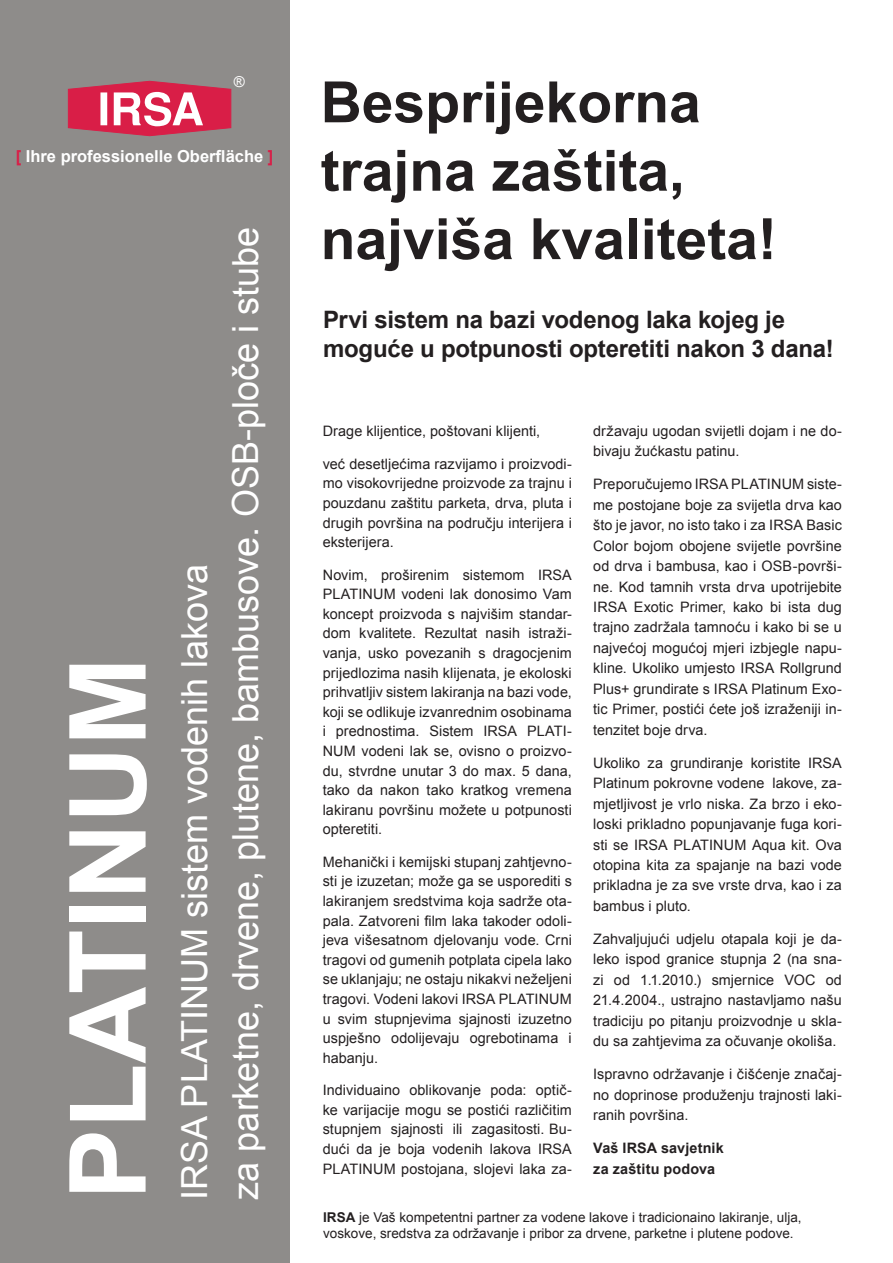
<style>
.page{position:relative;width:893px;height:1263px;background:#fff}
.page>*{position:absolute;margin:0;border:0;box-sizing:border-box;transform-origin:0 0}
.t1{font:700 106.5px "Arial";color:#fff}
.t2{font:700 57px/68.4px "Arial";color:#231f20}
.t3{font:36px/51px "Arial";color:#fff}
.t4{font:700 24px/28.8px "Arial";letter-spacing:-.01em;color:#231f20}
.t5{font:700 16.5px "Arial";color:#fff}
.t6{font:15px "Arial";color:#fff}
.t7{font:14.4px/19.6px "Arial";letter-spacing:.005em;color:#231f20;text-align:justify}
.t8{font:700 14.4px "Arial";letter-spacing:.01em;color:#231f20}
.t9{font:13.5px/16.2px "Arial";color:#231f20}
.s1{color:#d91e47}
.s2{font-weight:700}
</style>
<div class="page">
<div style="left:0;top:0;width:289px;height:1263px;background:#8e8c8a"></div>
<svg style="left:68px;top:81px;width:163px;height:55px;background:#d55974"></svg>
<p class="t6" style="left:234px;top:72px;width:13px">®</p>
<p class="t5" style="left:16px;top:145px;width:259px"><span class="s1">[</span> Ihre professionelle Oberfläche <span class="s1">]</span></p>
<h1 class="t1" style="left:37px;top:1199px;width:544px;rotate:-90deg">PLATINUM</h1>
<h3 class="t3" style="left:169px;top:1199px;width:974px;rotate:-90deg">IRSA PLATINUM sistem vodenih lakova<br>za parketne, drvene, plutene, bambusove. OSB-ploče i stube</h3>
<h2 class="t2" style="left:321px;top:70px;width:458px">Besprijekorna trajna zaštita, najviša kvaliteta!</h2>
<h3 class="t4" style="left:323px;top:306px;width:512px">Prvi sistem na bazi vodenog laka kojeg je moguće u potpunosti opteretiti nakon 3 dana!</h3>
<p class="t7" style="left:593px;top:421px;width:250px;line-height:20.4px">državaju ugodan svijetli dojam i ne do&shy;bivaju žućkastu patinu.</p>
<p class="t7" style="left:593px;top:474px;width:250px;line-height:20.4px">Preporučujemo IRSA PLATINUM siste&shy;me postojane boje za svijetla drva kao što je javor, no isto tako i za IRSA Basic Color bojom obojene svijetle površine od drva i bambusa, kao i OSB-površi&shy;ne. Kod tamnih vrsta drva upotrijebite IRSA Exotic Primer, kako bi ista dug trajno zadržala tamnoću i kako bi se u najvećoj mogućoj mjeri izbjegle napu&shy;kline. Ukoliko umjesto IRSA Rollgrund Plus+ grundirate s IRSA Platinum Exo&shy;tic Primer, postići ćete još izraženiji in&shy;tenzitet boje drva.</p>
<p class="t7" style="left:593px;top:753px;width:250px;line-height:20.4px">Ukoliko za grundiranje koristite IRSA Platinum pokrovne vodene lakove, za&shy;mjetljivost je vrlo niska. Za brzo i eko&shy;loski prikladno popunjavanje fuga kori&shy;sti se IRSA PLATINUM Aqua kit. Ova otopina kita za spajanje na bazi vode prikladna je za sve vrste drva, kao i za bambus i pluto.</p>
<p class="t7" style="left:593px;top:929px;width:250px;line-height:20.4px">Zahvaljujući udjelu otapala koji je da&shy;leko ispod granice stupnja 2 (na sna&shy;zi od 1.1.2010.) smjernice VOC od 21.4.2004., ustrajno nastavljamo našu tradiciju po pitanju proizvodnje u skla&shy;du sa zahtjevima za očuvanje okoliša.</p>
<p class="t7" style="left:593px;top:1064px;width:250px;line-height:20.4px">Ispravno održavanje i čišćenje značaj&shy;no doprinose produženju trajnosti laki&shy;ranih površina.</p>
<p class="t8" style="left:593px;top:1139px;width:132px">Vaš IRSA savjetnik</p>
<p class="t7" style="left:323px;top:422px;width:219px">Drage klijentice, poštovani klijenti,</p>
<p class="t7" style="left:323px;top:454px;width:251px">već desetljećima razvijamo i proizvodi&shy;mo visokovrijedne proizvode za trajnu i pouzdanu zaštitu parketa, drva, pluta i drugih površina na području interijera i eksterijera.</p>
<p class="t7" style="left:323px;top:565px;width:251px">Novim, proširenim sistemom IRSA PLATINUM vodeni lak donosimo Vam koncept proizvoda s najvišim standar&shy;dom kvalitete. Rezultat nasih istraži&shy;vanja, usko povezanih s dragocjenim prijedlozima nasih klijenata, je ekoloski prihvatljiv sistem lakiranja na bazi vode, koji se odlikuje izvanrednim osobinama i prednostima. Sistem IRSA PLATI-NUM vodeni lak se, ovisno o proizvo&shy;du, stvrdne unutar 3 do max. 5 dana, tako da nakon tako kratkog vremena lakiranu površinu možete u potpunosti opteretiti.</p>
<p class="t7" style="left:323px;top:852px;width:251px">Mehanički i kemijski stupanj zahtjevno&shy;sti je izuzetan; može ga se usporediti s lakiranjem sredstvima koja sadrže ota&shy;pala. Zatvoreni film laka takoder odoli&shy;jeva višesatnom djelovanju vode. Crni tragovi od gumenih potplata cipela lako se uklanjaju; ne ostaju nikakvi neželjeni tragovi. Vodeni lakovi IRSA PLATINUM u svim stupnjevima sjajnosti izuzetno uspješno odolijevaju ogrebotinama i habanju.</p>
<p class="t7" style="left:323px;top:1080px;width:251px">Individuaino oblikovanje poda: optič&shy;ke varijacije mogu se postići različitim stupnjem sjajnosti ili zagasitosti. Bu&shy;dući da je boja vodenih lakova IRSA PLATINUM postojana, slojevi laka za-</p>
<p class="t9" style="left:323px;top:1209px;width:480px"><span class="s2">IRSA</span> je Vaš kompetentni partner za vodene lakove i tradicionaino lakiranje, ulja, voskove, sredstva za održavanje i pribor za drvene, parketne i plutene podove.</p>
<p class="t8" style="left:593px;top:1159px;width:123px">za zaštitu podova</p>
</div>
